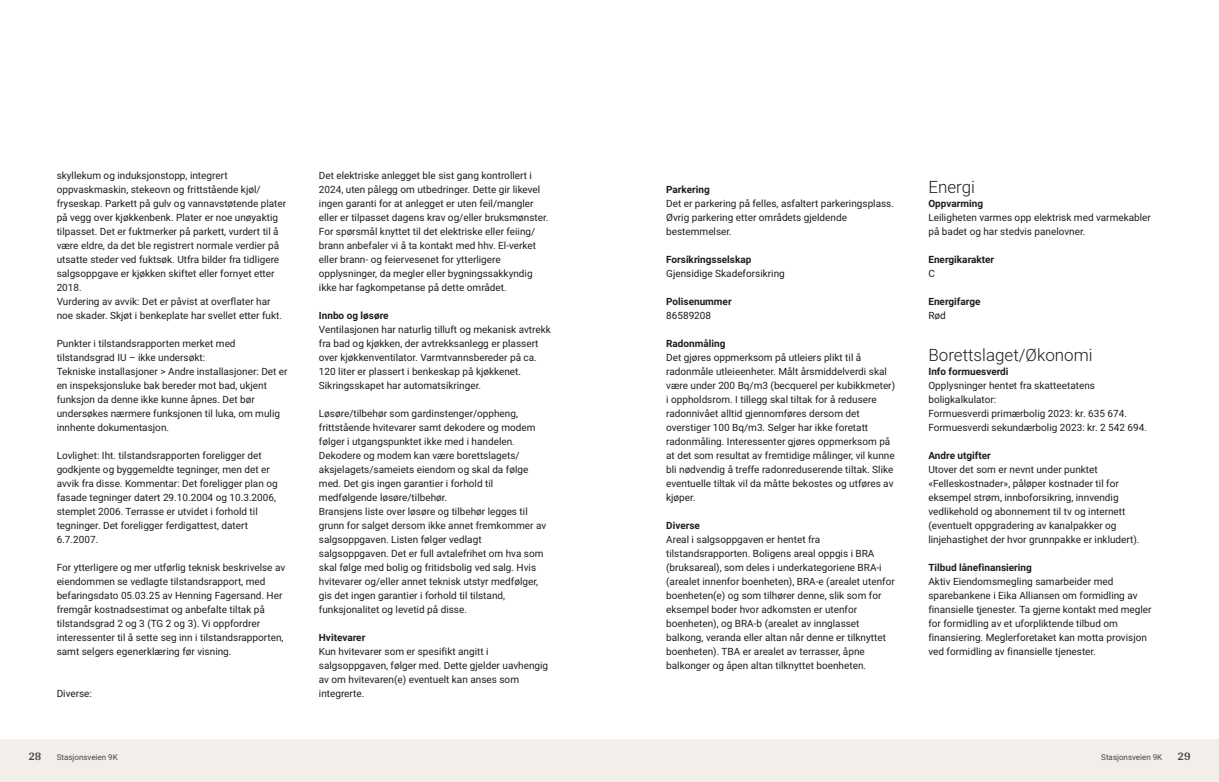
<style>
.page{position:relative;width:1219px;height:782px;background:#fff}
.page>*{position:absolute;margin:0;border:0;box-sizing:border-box;transform-origin:0 0}
.t1{font:300 17px "Roboto Vitec";color:#1d1d1b}
.t2{font:700 12px "Arya";color:#414749}
.t3{font:10px/14px "Roboto Vitec";color:#1d1d1b}
.t4{font:700 10px "Roboto Vitec";color:#1d1d1b}
.t5{font:8px "Roboto Vitec";color:#414749}
</style>
<div class="page">
<div style="left:0;top:739px;width:618px;height:42px;background:#f2eeea"></div>
<div style="left:601px;top:739px;width:618px;height:42px;background:#f2eeea"></div>
<p class="t3" style="left:57px;top:167px;width:231px">skyllekum og induksjonstopp, integrert oppvaskmaskin, stekeovn og frittstående kjøl/ fryseskap. Parkett på gulv og vannavstøtende plater på vegg over kjøkkenbenk. Plater er noe unøyaktig tilpasset. Det er fuktmerker på parkett, vurdert til å være eldre, da det ble registrert normale verdier på utsatte steder ved fuktsøk. Utfra bilder fra tidligere salgsoppgave er kjøkken skiftet eller fornyet etter 2018.<br>Vurdering av avvik: Det er påvist at overflater har noe skader. Skjøt i benkeplate har svellet etter fukt.</p>
<p class="t3" style="left:57px;top:335px;width:232px">Punkter i tilstandsrapporten merket med tilstandsgrad IU – ikke undersøkt:<br>Tekniske installasjoner &gt; Andre installasjoner: Det er en inspeksjonsluke bak bereder mot bad, ukjent funksjon da denne ikke kunne åpnes. Det bør undersøkes nærmere funksjonen til luka, om mulig innhente dokumentasjon.</p>
<p class="t3" style="left:57px;top:447px;width:222px">Lovlighet: Iht. tilstandsrapporten foreligger det godkjente og byggemeldte tegninger, men det er avvik fra disse. Kommentar: Det foreligger plan og fasade tegninger datert 29.10.2004 og 10.3.2006, stemplet 2006. Terrasse er utvidet i forhold til tegninger. Det foreligger ferdigattest, datert 6.7.2007.</p>
<p class="t3" style="left:57px;top:559px;width:230px">For ytterligere og mer utførlig teknisk beskrivelse av eiendommen se vedlagte tilstandsrapport, med befaringsdato 05.03.25 av Henning Fagersand. Her fremgår kostnadsestimat og anbefalte tiltak på tilstandsgrad 2 og 3 (TG 2 og 3). Vi oppfordrer interessenter til å sette seg inn i tilstandsrapporten, samt selgers egenerklæring før visning.</p>
<p class="t3" style="left:57px;top:685px;width:37px">Diverse:</p>
<p class="t2" style="left:28px;top:749px;width:15px">28</p>
<p class="t5" style="left:57px;top:751px;width:63px">Stasjonsveien 9K</p>
<p class="t3" style="left:319px;top:167px;width:231px">Det elektriske anlegget ble sist gang kontrollert i 2024, uten pålegg om utbedringer. Dette gir likevel ingen garanti for at anlegget er uten feil/ mangler eller er tilpasset dagens krav og/ eller bruksmønster.<br>For spørsmål knyttet til det elektriske eller feiing/ brann anbefaler vi å ta kontakt med hhv. El‑verket eller brann‑ og feiervesenet for ytterligere opplysninger, da megler eller bygningssakkyndig ikke har fagkompetanse på dette området.</p>
<p class="t4" style="left:319px;top:308px;width:71px">Innbo og løsøre</p>
<p class="t3" style="left:319px;top:321px;width:233px">Ventilasjonen har naturlig tilluft og mekanisk avtrekk fra bad og kjøkken, der avtrekksanlegg er plassert over kjøkkenventilator. Varmtvannsbereder på ca.<br>120 liter er plassert i benkeskap på kjøkkenet.<br>Sikringsskapet har automatsikringer.</p>
<p class="t3" style="left:319px;top:405px;width:229px">Løsøre/ tilbehør som gardinstenger/ oppheng, frittstående hvitevarer samt dekodere og modem følger i utgangspunktet ikke med i handelen.<br>Dekodere og modem kan være borettslagets/ aksjelagets/ sameiets eiendom og skal da følge med. Det gis ingen garantier i forhold til medfølgende løsøre/ tilbehør.<br>Bransjens liste over løsøre og tilbehør legges til grunn for salget dersom ikke annet fremkommer av salgsoppgaven. Listen følger vedlagt salgsoppgaven. Det er full avtalefrihet om hva som skal følge med bolig og fritidsbolig ved salg. Hvis hvitevarer og/ eller annet teknisk utstyr medfølger, gis det ingen garantier i forhold til tilstand, funksjonalitet og levetid på disse.</p>
<p class="t4" style="left:319px;top:630px;width:48px">Hvitevarer</p>
<p class="t3" style="left:319px;top:643px;width:231px">Kun hvitevarer som er spesifikt angitt i salgsoppgaven, følger med. Dette gjelder uavhengig av om hvitevaren(e) eventuelt kan anses som integrerte.</p>
<p class="t4" style="left:666px;top:182px;width:45px">Parkering</p>
<p class="t3" style="left:666px;top:195px;width:229px">Det er parkering på felles, asfaltert parkeringsplass.<br>Øvrig parkering etter områdets gjeldende bestemmelser.</p>
<p class="t4" style="left:666px;top:252px;width:87px">Forsikringsselskap</p>
<p class="t3" style="left:666px;top:265px;width:120px">Gjensidige Skadeforsikring</p>
<p class="t4" style="left:666px;top:294px;width:67px">Polisenummer</p>
<p class="t3" style="left:666px;top:307px;width:46px">86589208</p>
<p class="t4" style="left:666px;top:336px;width:61px">Radonmåling</p>
<p class="t3" style="left:666px;top:349px;width:230px">Det gjøres oppmerksom på utleiers plikt til å radonmåle utleieenheter. Målt årsmiddelverdi skal være under 200 Bq/ m3 (becquerel per kubikkmeter) i oppholdsrom. I tillegg skal tiltak for å redusere radonnivået alltid gjennomføres dersom det overstiger 100 Bq/ m3. Selger har ikke foretatt radonmåling. Interessenter gjøres oppmerksom på at det som resultat av fremtidige målinger, vil kunne bli nødvendig å treffe radonreduserende tiltak. Slike eventuelle tiltak vil da måtte bekostes og utføres av kjøper.</p>
<p class="t4" style="left:666px;top:518px;width:35px">Diverse</p>
<p class="t3" style="left:666px;top:531px;width:230px">Areal i salgsoppgaven er hentet fra tilstandsrapporten. Boligens areal oppgis i BRA (bruksareal), som deles i underkategoriene BRA‑i (arealet innenfor boenheten), BRA‑e (arealet utenfor boenheten(e) og som tilhører denne, slik som for eksempel boder hvor adkomsten er utenfor boenheten), og BRA‑b (arealet av innglasset balkong, veranda eller altan når denne er tilknyttet boenheten). TBA er arealet av terrasser, åpne balkonger og åpen altan tilknyttet boenheten.</p>
<h1 class="t1" style="left:928px;top:174px;width:48px">Energi</h1>
<p class="t4" style="left:928px;top:196px;width:56px">Oppvarming</p>
<p class="t3" style="left:928px;top:209px;width:224px">Leiligheten varmes opp elektrisk med varmekabler på badet og har stedvis panelovner.</p>
<p class="t4" style="left:928px;top:252px;width:67px">Energikarakter</p>
<p class="t3" style="left:928px;top:265px;width:8px">C</p>
<p class="t4" style="left:928px;top:294px;width:54px">Energifarge</p>
<p class="t3" style="left:928px;top:307px;width:19px">Rød</p>
<h1 class="t1" style="left:928px;top:342px;width:166px">Borettslaget/ Økonomi</h1>
<p class="t4" style="left:928px;top:364px;width:82px">Info formuesverdi</p>
<p class="t3" style="left:928px;top:377px;width:220px">Opplysninger hentet fra skatteetatens boligkalkulator:<br>Formuesverdi primærbolig 2023: kr. 635 674.<br>Formuesverdi sekundærbolig 2023: kr. 2 542 694.</p>
<p class="t4" style="left:928px;top:448px;width:64px">Andre utgifter</p>
<p class="t3" style="left:928px;top:461px;width:213px">Utover det som er nevnt under punktet «Felleskostnader», påløper kostnader til for eksempel strøm, innboforsikring, innvendig vedlikehold og abonnement til tv og internett (eventuelt oppgradering av kanalpakker og linjehastighet der hvor grunnpakke er inkludert).</p>
<p class="t4" style="left:928px;top:560px;width:105px">Tilbud lånefinansiering</p>
<p class="t3" style="left:928px;top:573px;width:225px">Aktiv Eiendomsmegling samarbeider med sparebankene i Eika Alliansen om formidling av finansielle tjenester. Ta gjerne kontakt med megler for formidling av et uforpliktende tilbud om finansiering. Meglerforetaket kan motta provisjon ved formidling av finansielle tjenester.</p>
<p class="t5" style="left:1101px;top:751px;width:63px">Stasjonsveien 9K</p>
<p class="t2" style="left:1177px;top:749px;width:15px">29</p>
</div>
